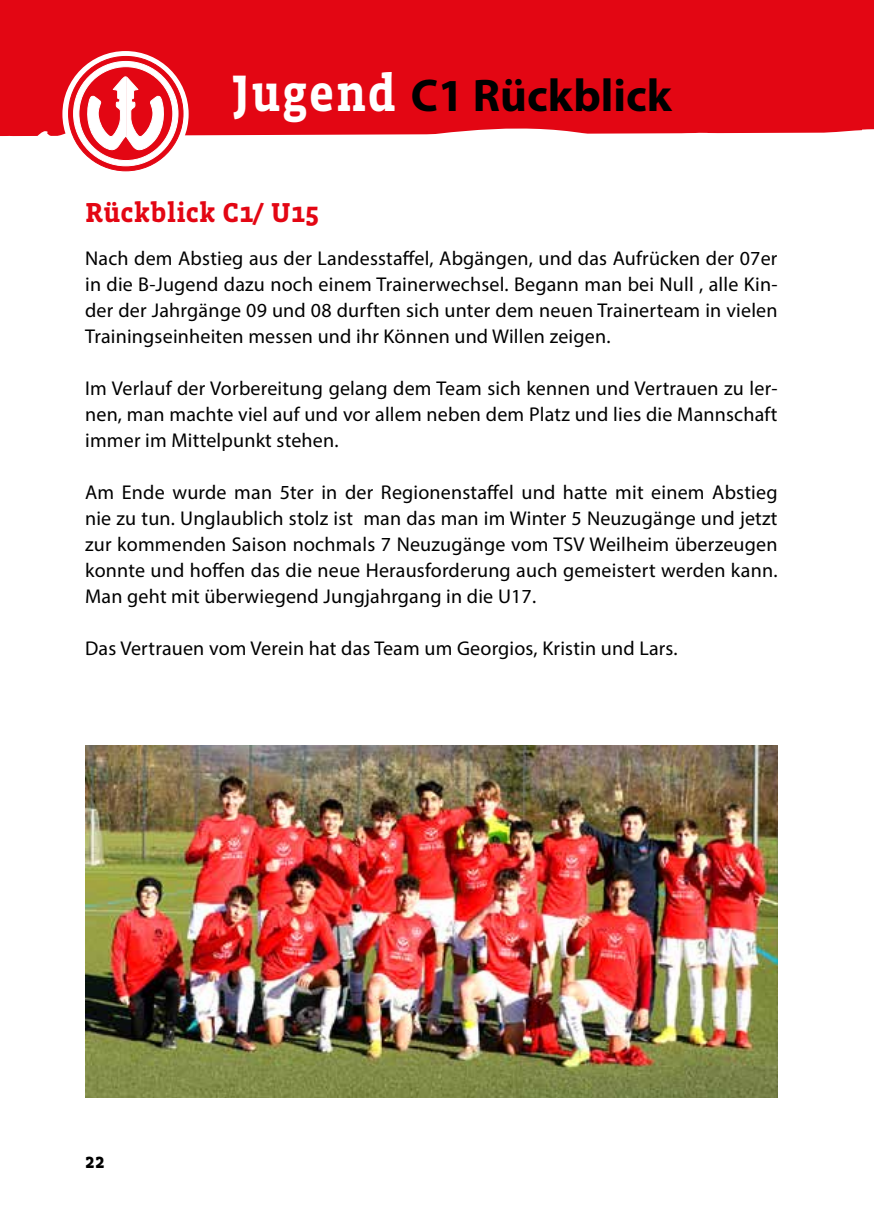
<style>
.page{position:relative;width:874px;height:1225px;background:#fff}
.page>*{position:absolute;margin:0;border:0;box-sizing:border-box;transform-origin:0 0}
.t1{font:700 46px "Myriad Pro";color:#000}
.t2{font:700 28px "Vista Slab OTCE";color:#e30613}
.t3{font:700 20.6px "Vista Slab OTCE";color:#000;scale:.92 1}
.t4{font:20px/26px "Myriad Pro";letter-spacing:.01em;color:#000;text-align:justify}
.s1{font-family:"Vista Slab OTCE";font-size:52.4px;color:#fff}
</style>
<div class="page">
<div style="left:0;top:0;width:873px;height:56px;background:#e30613"></div>
<div style="left:62px;top:51px;width:126px;height:126px;background:#fff;border-radius:50%"></div>
<img style="left:85px;top:745px;width:692px;height:352px">
<svg style="left:0;top:56px;width:873px;height:115px"></svg>
<h1 class="t1" style="left:232px;top:66px;width:440px"><span class="s1">Jugend</span> C1 Rückblick</h1>
<h2 class="t2" style="left:85px;top:197px;width:235px">Rückblick C1/ U15</h2>
<p class="t4" style="left:85px;top:245px;width:693px">Nach dem Abstieg aus der Landesstaffel, Abgängen, und das Aufrücken der 07er in die B-Jugend dazu noch einem Trainerwechsel. Begann man bei Null , alle Kin&shy;der der Jahrgänge 09 und 08 durften sich unter dem neuen Trainerteam in vielen Trainingseinheiten messen und ihr Können und Willen zeigen.</p>
<p class="t4" style="left:85px;top:375px;width:693px">Im Verlauf der Vorbereitung gelang dem Team sich kennen und Vertrauen zu ler&shy;nen, man machte viel auf und vor allem neben dem Platz und lies die Mannschaft immer im Mittelpunkt stehen.</p>
<p class="t4" style="left:85px;top:479px;width:693px">Am Ende wurde man 5ter in der Regionenstaffel und hatte mit einem Abstieg nie zu tun. Unglaublich stolz ist man das man im Winter 5 Neuzugänge und jetzt zur kommenden Saison nochmals 7 Neuzugänge vom TSV Weilheim überzeugen konnte und hoffen das die neue Herausforderung auch gemeistert werden kann.<br>Man geht mit überwiegend Jungjahrgang in die U17.</p>
<p class="t4" style="left:85px;top:635px;width:593px">Das Vertrauen vom Verein hat das Team um Georgios, Kristin und Lars.</p>
<p class="t3" style="left:85px;top:1149px;width:23px">22</p>
</div>
